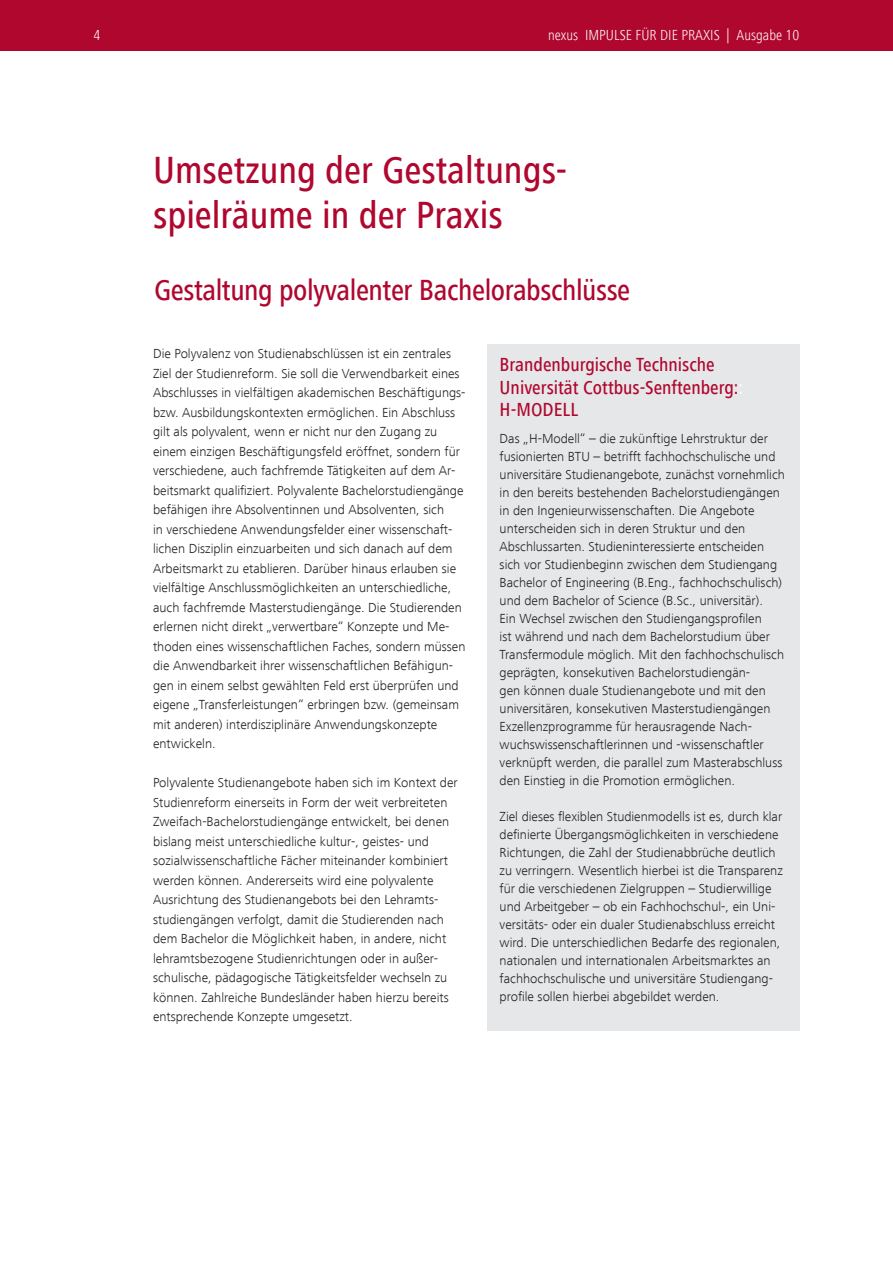
<style>
.page{position:relative;width:893px;height:1263px;background:#fff}
.page>*{position:absolute;margin:0;border:0;box-sizing:border-box;transform-origin:0 0}
.Head_1{font:500 condensed 39px/45px "Frutiger Next LT";color:#b0072f}
.Head_2{font:500 condensed 30px "Frutiger Next LT";letter-spacing:-.015em;color:#b0072f}
.Head_Kasten{font:500 condensed 19.5px/22.5px "Frutiger Next LT";color:#b0072f}
.t1{font:300 condensed 15px "Frutiger Next LT";color:#fff}
.Copy{font:300 13.5px/19.5px "Frutiger Next LT";color:#231f20}
.Head_Kasten-2{font:300 13.5px/18px "Frutiger Next LT";color:#231f20}
.s1{color:#fff}
</style>
<div class="page">
<div style="left:0;top:0;width:893px;height:51px;background:#b0072f"></div>
<div style="left:487px;top:344px;width:312px;height:687px;background:#e6e7e9"></div>
<p class="t1" style="left:94px;top:26px;width:8px">4</p>
<p class="t1" style="left:548px;top:26px;width:253px">nexus IMPULSE FÜR DIE PRAXIS | Ausgabe 10</p>
<p class="Head_1" style="left:153px;top:147px;width:416px">Umsetzung der Gestaltungs&shy;spielräume in der Praxis</p>
<p class="Head_2" style="left:154px;top:273px;width:477px">Gestaltung polyvalenter Bachelorabschlüsse</p>
<p class="Copy" style="left:153px;top:344px;width:314px">Die Polyvalenz von Studienabschlüssen ist ein zentrales Ziel der Studienreform. Sie soll die Verwendbarkeit eines Abschlusses in vielfältigen akademischen Beschäftigungs&shy;bzw. Ausbildungskontexten ermöglichen. Ein Abschluss gilt als polyvalent, wenn er nicht nur den Zugang zu einem einzigen Beschäftigungsfeld eröffnet, sondern für verschiedene, auch fachfremde Tätigkeiten auf dem Ar&shy;beitsmarkt qualifiziert. Polyvalente Bachelorstudiengänge befähigen ihre Absolventinnen und Absolventen, sich<br>in verschiedene Anwendungsfelder einer wissenschaft&shy;lichen Disziplin einzuarbeiten und sich danach auf dem Arbeitsmarkt zu etablieren. Darüber hinaus erlauben sie vielfältige Anschlussmöglichkeiten an unterschiedliche, auch fachfremde Masterstudiengänge. Die Studierenden erlernen nicht direkt „verwertbare“ Konzepte und Me&shy;thoden eines wissenschaftlichen Faches, sondern müssen die Anwendbarkeit ihrer wissenschaftlichen Befähigun&shy;gen in einem selbst gewählten Feld erst überprüfen und eigene „Transferleistungen“ erbringen bzw. (gemeinsam mit anderen) interdisziplinäre Anwendungskonzepte entwickeln.</p>
<p class="Copy" style="left:153px;top:773px;width:306px">Polyvalente Studienangebote haben sich im Kontext der Studienreform einerseits in Form der weit verbreiteten Zweifach-Bachelorstudiengänge entwickelt, bei denen bislang meist unterschiedliche kultur-, geistes- und sozialwissenschaftliche Fächer miteinander kombiniert werden können. Andererseits wird eine polyvalente Ausrichtung des Studienangebots bei den Lehramts&shy;studiengängen verfolgt, damit die Studierenden nach dem Bachelor die Möglichkeit haben, in andere, nicht lehramtsbezogene Studienrichtungen oder in außer&shy;schulische, pädagogische Tätigkeitsfelder wechseln zu können. Zahlreiche Bundesländer haben hierzu bereits entsprechende Konzepte umgesetzt.</p>
<p class="Head_Kasten" style="left:500px;top:354px;width:245px">Brandenburgische Technische<br>Universität Cottbus-Senftenberg:<span class="s1">:<br></span>H-MODELL</p>
<p class="Head_Kasten-2" style="left:500px;top:429px;width:287px">Das „H-Modell“ – die zukünftige Lehrstruktur der fusionierten BTU – betrifft fachhochschulische und universitäre Studienangebote, zunächst vornehmlich in den bereits bestehenden Bachelorstudiengängen in den Ingenieurwissenschaften. Die Angebote unterscheiden sich in deren Struktur und den Abschlussarten. Studieninteressierte entscheiden sich vor Studienbeginn zwischen dem Studiengang Bachelor of Engineering (B.Eng., fachhochschulisch) und dem Bachelor of Science (B.Sc., universitär).<br>Ein Wechsel zwischen den Studiengangsprofilen<br>ist während und nach dem Bachelorstudium über Transfermodule möglich. Mit den fachhochschulisch geprägten, konsekutiven Bachelorstudiengän-<br>gen können duale Studienangebote und mit den universitären, konsekutiven Masterstudiengängen Exzellenzprogramme für herausragende Nach&shy;wuchswissenschaftlerinnen und -wissenschaftler verknüpft werden, die parallel zum Masterabschluss den Einstieg in die Promotion ermöglichen.</p>
<p class="Head_Kasten-2" style="left:500px;top:807px;width:285px">Ziel dieses flexiblen Studienmodells ist es, durch klar definierte Übergangsmöglichkeiten in verschiedene Richtungen, die Zahl der Studienabbrüche deutlich zu verringern. Wesentlich hierbei ist die Transparenz für die verschiedenen Zielgruppen – Studierwillige und Arbeitgeber – ob ein Fachhochschul-, ein Uni&shy;versitäts- oder ein dualer Studienabschluss erreicht wird. Die unterschiedlichen Bedarfe des regionalen, nationalen und internationalen Arbeitsmarktes an fachhochschulische und universitäre Studiengang&shy;profile sollen hierbei abgebildet werden.</p>
</div>
